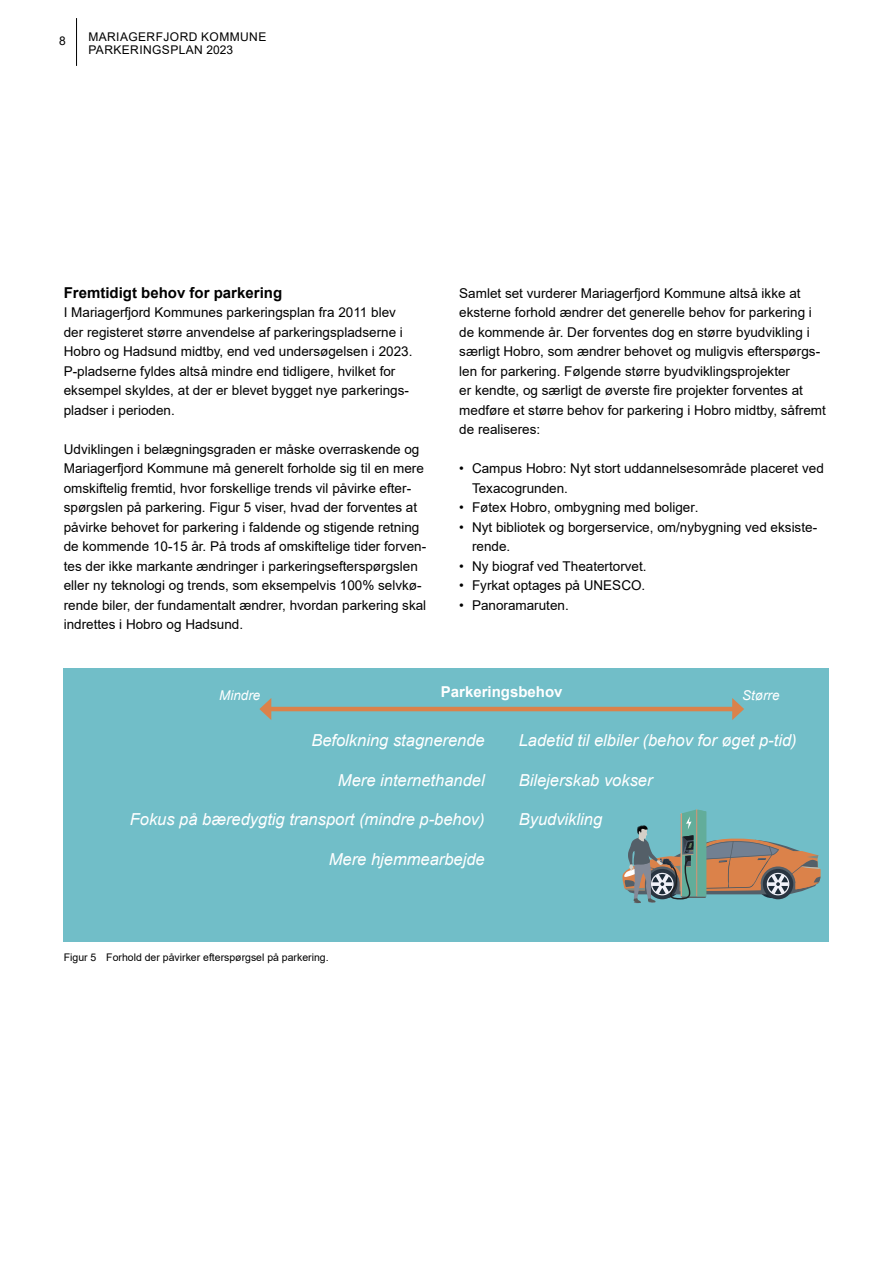
<style>
.page{position:relative;width:893px;height:1263px;background:#fff}
.page>*{position:absolute;margin:0;border:0;box-sizing:border-box;transform-origin:0 0}
.t1{font:italic 16.5px "Arial";color:#fff}
.t2{font:700 15px "Arial";color:#000}
.t3{font:700 15px "Arial";color:#fff}
.t4{font:13.5px/19.5px "Arial";color:#000}
.t5{font:italic 13.5px "Arial";color:#fff}
.t6{font:12px/13.5px "Arial";letter-spacing:.035em;color:#000}
.t7{font:10.5px "Arial";color:#000}
</style>
<div class="page">
<hr style="left:76px;top:18px;width:1px;height:48px;background:#000">
<div style="left:64px;top:668px;width:765px;height:273px;background:#71bec8"></div>
<svg style="left:622px;top:809px;width:199px;height:94px"></svg>
<hr style="left:267px;top:707px;width:469px;height:4px;background:#db824a">
<svg style="left:259px;top:698px;width:12px;height:22px"></svg>
<svg style="left:732px;top:698px;width:12px;height:22px"></svg>
<p class="t6" style="left:59px;top:34px;width:8px">8</p>
<p class="t6" style="left:88px;top:30px;width:179px">MARIAGERFJORD KOMMUNE<br>PARKERINGSPLAN 2023</p>
<p class="t2" style="left:64px;top:282px;width:220px">Fremtidigt behov for parkering</p>
<p class="t4" style="left:64px;top:303px;width:350px">I Mariagerfjord Kommunes parkeringsplan fra 2011 blev der registeret større anvendelse af parkeringspladserne i Hobro og Hadsund midtby, end ved undersøgelsen i 2023.<br>P-pladserne fyldes altså mindre end tidligere, hvilket for eksempel skyldes, at der er blevet bygget nye parkerings&shy;pladser i perioden.</p>
<p class="t4" style="left:64px;top:439px;width:364px">Udviklingen i belægningsgraden er måske overraskende og Mariagerfjord Kommune må generelt forholde sig til en mere omskiftelig fremtid, hvor forskellige trends vil påvirke efter&shy;spørgslen på parkering. Figur 5 viser, hvad der forventes at påvirke behovet for parkering i faldende og stigende retning de kommende 10-15 år. På trods af omskiftelige tider forven&shy;tes der ikke markante ændringer i parkeringsefterspørgslen eller ny teknologi og trends, som eksempelvis 100% selvkø&shy;rende biler, der fundamentalt ændrer, hvordan parkering skal indrettes i Hobro og Hadsund.</p>
<p class="t4" style="left:459px;top:283px;width:368px">Samlet set vurderer Mariagerfjord Kommune altså ikke at eksterne forhold ændrer det generelle behov for parkering i de kommende år. Der forventes dog en større byudvikling i særligt Hobro, som ændrer behovet og muligvis efterspørgs&shy;len for parkering. Følgende større byudviklingsprojekter<br>er kendte, og særligt de øverste fire projekter forventes at medføre et større behov for parkering i Hobro midtby, såfremt de realiseres:</p>
<p class="t4" style="left:472px;top:459px;width:353px;text-indent:-13px">• Campus Hobro: Nyt stort uddannelsesområde placeret ved<br>Texacogrunden.</p>
<p class="t4" style="left:459px;top:498px;width:241px">• Føtex Hobro, ombygning med boliger.</p>
<p class="t4" style="left:472px;top:517px;width:347px;text-indent:-13px">• Nyt bibliotek og borgerservice, om/nybygning ved eksiste&shy;rende.</p>
<p class="t4" style="left:459px;top:556px;width:189px">• Ny biograf ved Theatertorvet.</p>
<p class="t4" style="left:459px;top:576px;width:188px">• Fyrkat optages på UNESCO.</p>
<p class="t4" style="left:459px;top:595px;width:111px">• Panoramaruten.</p>
<p class="t5" style="left:219px;top:686px;width:43px">Mindre</p>
<p class="t3" style="left:441px;top:681px;width:123px">Parkeringsbehov</p>
<p class="t5" style="left:742px;top:686px;width:39px">Større</p>
<p class="t1" style="left:519px;top:730px;width:279px">Ladetid til elbiler (behov for øget p-tid)</p>
<p class="t1" style="left:519px;top:769px;width:135px">Bilejerskab vokser</p>
<p class="t1" style="left:519px;top:809px;width:85px">Byudvikling</p>
<p class="t1" style="left:311px;top:730px;width:175px">Befolkning stagnerende</p>
<p class="t1" style="left:338px;top:769px;width:148px">Mere internethandel</p>
<p class="t1" style="left:130px;top:809px;width:356px">Fokus på bæredygtig transport (mindre p-behov)</p>
<p class="t1" style="left:329px;top:848px;width:157px">Mere hjemmearbejde</p>
<p class="t7" style="left:64px;top:950px;width:266px">Figur 5 Forhold der påvirker efterspørgsel på parkering.</p>
</div>
